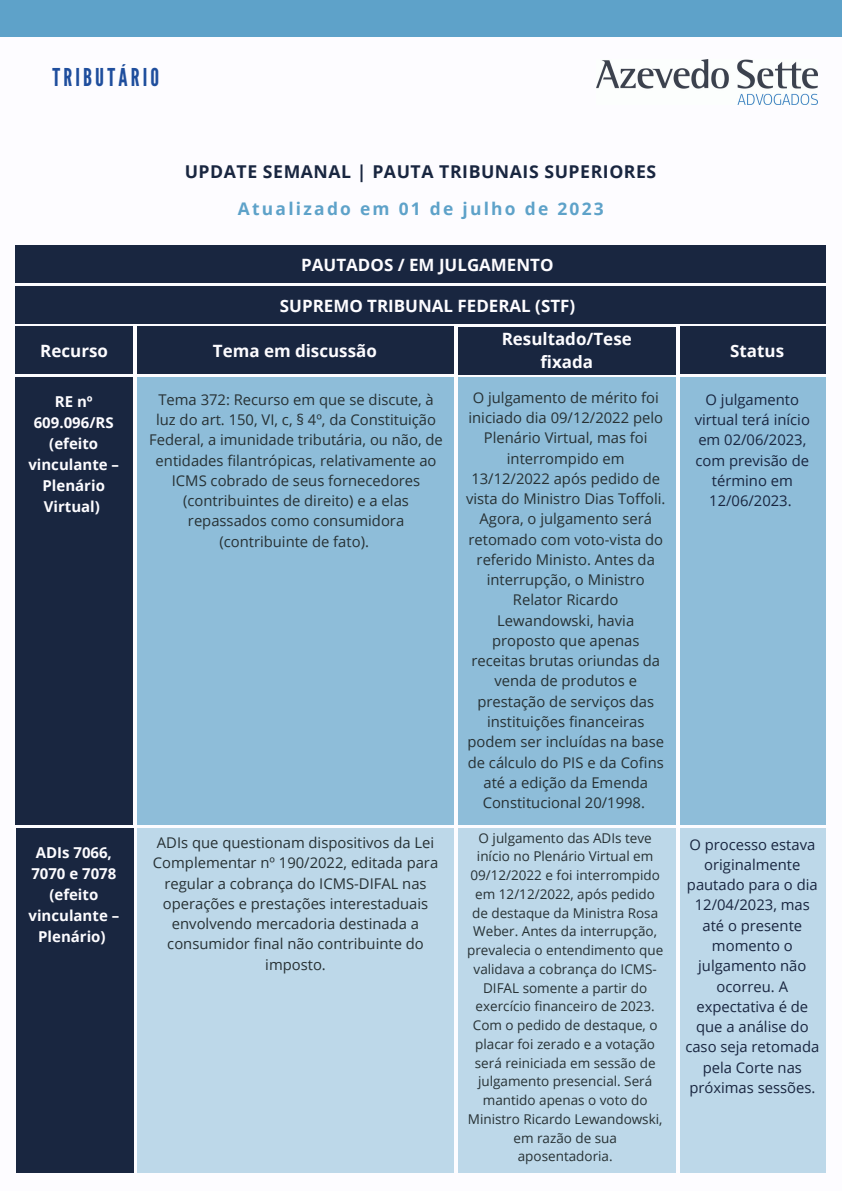
<style>
.page{position:relative;width:842px;height:1191px;background:#fff}
.page>*{position:absolute;margin:0;border:0;box-sizing:border-box;transform-origin:0 0}
.t1{font:24.5px "League Gothic";letter-spacing:.13em;color:#1f4e9d}
.t2{font:700 17.7px "Open Sans";letter-spacing:.03em;color:#192640}
.t3{font:700 17.4px "Open Sans";letter-spacing:.13em;color:#5ea2c9}
.t4{font:700 17px "Open Sans";color:#fdfcff}
.t5{font:700 15px/21px "Open Sans";color:#fdfcff;text-align:center}
.t6{font:14.8px/20.2px "Open Sans";color:#273134;text-align:center}
.t7{font:14.8px/20.2px "Open Sans";color:#192640;text-align:center}
.t8{font:13.5px/18.7px "Open Sans";color:#273134;text-align:center}
</style>
<div class="page">
<div style="left:0;top:0;width:841px;height:37px;background:#5ea2c9"></div>
<img style="left:596px;top:59px;width:222px;height:45px">
<div style="left:15px;top:245px;width:810px;height:38px;background:#192640"></div>
<div style="left:15px;top:286px;width:810px;height:37px;background:#192640"></div>
<div style="left:15px;top:327px;width:118px;height:47px;background:#192640"></div>
<div style="left:137px;top:327px;width:316px;height:47px;background:#192640"></div>
<div style="left:680px;top:327px;width:145px;height:47px;background:#192640"></div>
<div style="left:458px;top:327px;width:217px;height:47px;background:#192640"></div>
<div style="left:15px;top:377px;width:118px;height:447px;background:#192640"></div>
<div style="left:137px;top:377px;width:316px;height:447px;background:#8ebdd9"></div>
<div style="left:680px;top:377px;width:145px;height:447px;background:#8ebdd9"></div>
<div style="left:458px;top:377px;width:217px;height:447px;background:#8ebdd9"></div>
<div style="left:681px;top:828px;width:145px;height:344px;background:#bdd8e9"></div>
<div style="left:16px;top:828px;width:117px;height:344px;background:#192640"></div>
<div style="left:138px;top:828px;width:316px;height:344px;background:#bdd8e9"></div>
<div style="left:459px;top:828px;width:217px;height:344px;background:#bdd8e9"></div>
<p class="t1" style="left:52px;top:63px;width:108px">TRIBUTÁRIO</p>
<p class="t2" style="left:185px;top:159px;width:473px">UPDATE SEMANAL | PAUTA TRIBUNAIS SUPERIORES</p>
<p class="t3" style="left:238px;top:197px;width:367px">Atualizado em 01 de julho de 2023</p>
<p class="t4" style="left:301px;top:253px;width:254px">PAUTADOS / EM JULGAMENTO</p>
<p class="t4" style="left:280px;top:294px;width:297px">SUPREMO TRIBUNAL FEDERAL (STF)</p>
<p class="t4" style="left:502px;top:327px;width:132px">Resultado/Tese</p>
<p class="t4" style="left:540px;top:350px;width:54px">fixada</p>
<p class="t4" style="left:40px;top:338px;width:69px">Recurso</p>
<p class="t4" style="left:213px;top:338px;width:165px">Tema em discussão</p>
<p class="t4" style="left:730px;top:338px;width:55px">Status</p>
<p class="t5" style="left:28px;top:390px;width:92px">RE nº<br>609.096/RS (efeito vinculante –<br>Plenário<br>Virtual)</p>
<p class="t6" style="left:149px;top:389px;width:295px">Tema 372: Recurso em que se discute, à luz do art. 150, VI, c, § 4º, da Constituição Federal, a imunidade tributária, ou não, de entidades filantrópicas, relativamente ao ICMS cobrado de seus fornecedores (contribuintes de direito) e a elas repassados como consumidora (contribuinte de fato).</p>
<p class="t6" style="left:466px;top:387px;width:201px">O julgamento de mérito foi iniciado dia 09/12/2022 pelo<br>Plenário Virtual, mas foi interrompido em<br>13/12/2022 após pedido de vista do Ministro Dias Toffoli.<br>Agora, o julgamento será retomado com voto-vista do referido Ministo. Antes da interrupção, o Ministro<br>Relator Ricardo<br>Lewandowski, havia proposto que apenas receitas brutas oriundas da venda de produtos e prestação de serviços das instituições financeiras podem ser incluídas na base de cálculo do PIS e da Cofins até a edição da Emenda<br>Constitucional 20/1998.</p>
<p class="t7" style="left:695px;top:389px;width:117px">O julgamento virtual terá início em 02/06/2023, com previsão de término em<br>12/06/2023.</p>
<p class="t5" style="left:29px;top:841px;width:92px">ADIs 7066,<br>7070 e 7078 (efeito vinculante –<br>Plenário)</p>
<p class="t6" style="left:153px;top:832px;width:287px">ADIs que questionam dispositivos da Lei Complementar nº 190/2022, editada para regular a cobrança do ICMS-DIFAL nas operações e prestações interestaduais envolvendo mercadoria destinada a consumidor final não contribuinte do imposto.</p>
<p class="t8" style="left:467px;top:827px;width:198px">O julgamento das ADIs teve início no Plenário Virtual em<br>09/12/2022 e foi interrompido em 12/12/2022, após pedido de destaque da Ministra Rosa<br>Weber. Antes da interrupção, prevalecia o entendimento que</p>
<p class="t7" style="left:685px;top:833px;width:135px">O processo estava originalmente pautado para o dia<br>12/04/2023, mas até o presente momento o julgamento não ocorreu. A expectativa é de que a análise do caso seja retomada pela Corte nas próximas sessões.</p>
<p class="t8" style="left:468px;top:959px;width:196px">validava a cobrança do ICMS-<br>DIFAL somente a partir do exercício financeiro de 2023.<br>Com o pedido de destaque, o placar foi zerado e a votação será reiniciada em sessão de julgamento presencial. Será mantido apenas o voto do<br>Ministro Ricardo Lewandowski, em razão de sua aposentadoria.</p>
</div>
